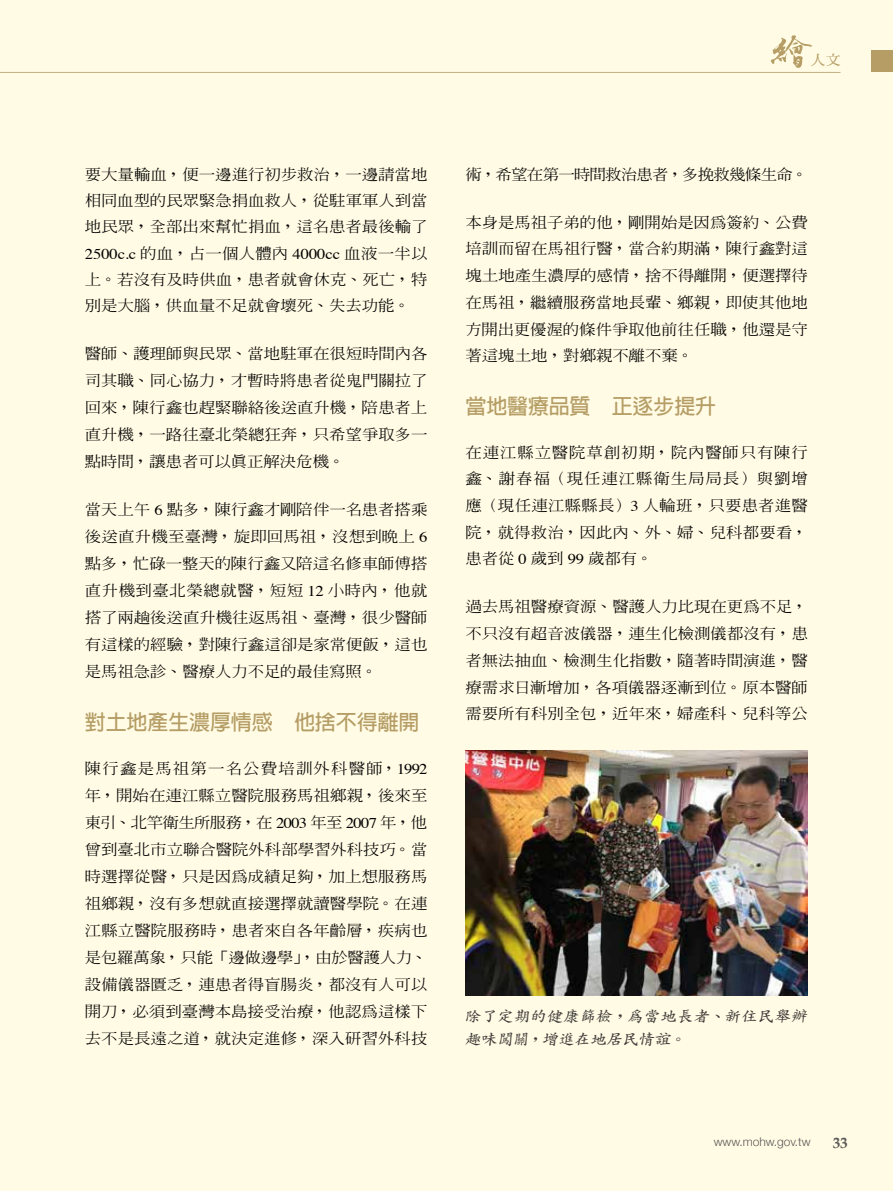
<style>
.page{position:relative;width:893px;height:1191px;background:#fffbe4}
.page>*{position:absolute;margin:0;border:0;box-sizing:border-box;transform-origin:0 0}
.t1{font:700 21px "AR Hei B5";letter-spacing:-.005em;color:#b59d65}
.t2{font:700 15px "Book Antiqua";color:#595757}
.t3{font:500 14.85px/27px "AR Ming B5";letter-spacing:-.005em;color:#000;text-align:justify;scale:1.11 1}
.t4{font:700 14.85px/22.5px "AR Kai B5";color:#3e3a39;scale:1.11 1}
.t5{font:500 14.85px "AR Ming B5";letter-spacing:-.05em;color:#000;scale:1.11 1}
.t6{font:700 13.5px "AR Ming B5";color:#b59d65;scale:1.11 1}
.t7{font:300 12px "Helvetica Neue";letter-spacing:-.005em;color:#595757}
.s1{font-family:"Times";font-weight:400}
</style>
<div class="page">
<img style="left:466px;top:750px;width:342px;height:245px">
<svg style="left:771px;top:35px;width:41px;height:33px"></svg>
<hr style="left:0;top:72px;width:841px;height:1px;background:#c3b082">
<div style="left:871px;top:51px;width:22px;height:21px;background:#b59d65"></div>
<p class="t6" style="left:810px;top:53px;width:29px">人文</p>
<p class="t3" style="left:85px;top:161px;width:310px;line-height:26.2px">要大量輸血，便一邊進行初步救治，一邊請當地相同血型的民眾緊急捐血救人，從駐軍軍人到當地民眾，全部出來幫忙捐血，這名患者最後輸了<span class="s1">2500c.c</span> 的血，占一個人體內 <span class="s1">4000cc</span> 血液一半以上。若沒有及時供血，患者就會休克、死亡，特別是大腦，供血量不足就會壞死、失去功能。</p>
<p class="t3" style="left:85px;top:339px;width:310px">醫師、護理師與民眾、當地駐軍在很短時間內各司其職、同心協力，才暫時將患者從鬼門關拉了回來，陳行鑫也趕緊聯絡後送直升機，陪患者上直升機，一路往臺北榮總狂奔，只希望爭取多一點時間，讓患者可以真正解決危機。</p>
<p class="t3" style="left:85px;top:496px;width:310px">當天上午 <span class="s1">6</span> 點多，陳行鑫才剛陪伴一名患者搭乘後送直升機至臺灣，旋即回馬祖，沒想到晚上 <span class="s1">6</span>點多，忙碌一整天的陳行鑫又陪這名修車師傅搭直升機到臺北榮總就醫，短短 <span class="s1">12</span> 小時內，他就搭了兩趟後送直升機往返馬祖、臺灣，很少醫師有這樣的經驗，對陳行鑫這卻是家常便飯，這也是馬祖急診、醫療人力不足的最佳寫照。</p>
<h1 class="t1" style="left:85px;top:711px;width:336px">對土地產生濃厚情感　他捨不得離開</h1>
<p class="t3" style="left:85px;top:755px;width:310px">陳行鑫是馬祖第一名公費培訓外科醫師，<span class="s1">1992</span>年，開始在連江縣立醫院服務馬祖鄉親，後來至東引、北竿衛生所服務，在 <span class="s1">2003</span> 年至 <span class="s1">2007</span> 年，他曾到臺北市立聯合醫院外科部學習外科技巧。當時選擇從醫，只是因為成績足夠，加上想服務馬祖鄉親，沒有多想就直接選擇就讀醫學院。在連江縣立醫院服務時，患者來自各年齡層，疾病也是包羅萬象，只能「邊做邊學」，由於醫護人力、設備儀器匱乏，連患者得盲腸炎，都沒有人可以開刀，必須到臺灣本島接受治療，他認為這樣下去不是長遠之道，就決定進修，深入研習外科技</p>
<p class="t5" style="left:465px;top:167px;width:310px">術，希望在第一時間救治患者，多挽救幾條生命。</p>
<p class="t3" style="left:465px;top:209px;width:310px">本身是馬祖子弟的他，剛開始是因為簽約、公費培訓而留在馬祖行醫，當合約期滿，陳行鑫對這塊土地產生濃厚的感情，捨不得離開，便選擇待在馬祖，繼續服務當地長輩、鄉親，即使其他地方開出更優渥的條件爭取他前往任職，他還是守著這塊土地，對鄉親不離不棄。</p>
<h1 class="t1" style="left:465px;top:395px;width:252px">當地醫療品質　正逐步提升</h1>
<p class="t3" style="left:465px;top:438px;width:310px">在連江縣立醫院草創初期，院內醫師只有陳行鑫、謝春福（現任連江縣衛生局局長）與劉增應（現任連江縣縣長）<span class="s1">3</span> 人輪班，只要患者進醫院，就得救治，因此內、外、婦、兒科都要看，患者從 <span class="s1">0</span> 歲到 <span class="s1">99</span> 歲都有。</p>
<p class="t3" style="left:465px;top:593px;width:310px">過去馬祖醫療資源、醫護人力比現在更為不足，不只沒有超音波儀器，連生化檢測儀都沒有，患者無法抽血、檢測生化指數，隨著時間演進，醫療需求日漸增加，各項儀器逐漸到位。原本醫師需要所有科別全包，近年來，婦產科、兒科等公</p>
<p class="t4" style="left:465px;top:1005px;width:312px">除了定期的健康篩檢，為當地長者、新住民舉辦趣味闖關，增進在地居民情誼。</p>
<p class="t7" style="left:714px;top:1134px;width:98px">www.mohw.gov.tw</p>
<p class="t2" style="left:833px;top:1134px;width:16px">33</p>
</div>
